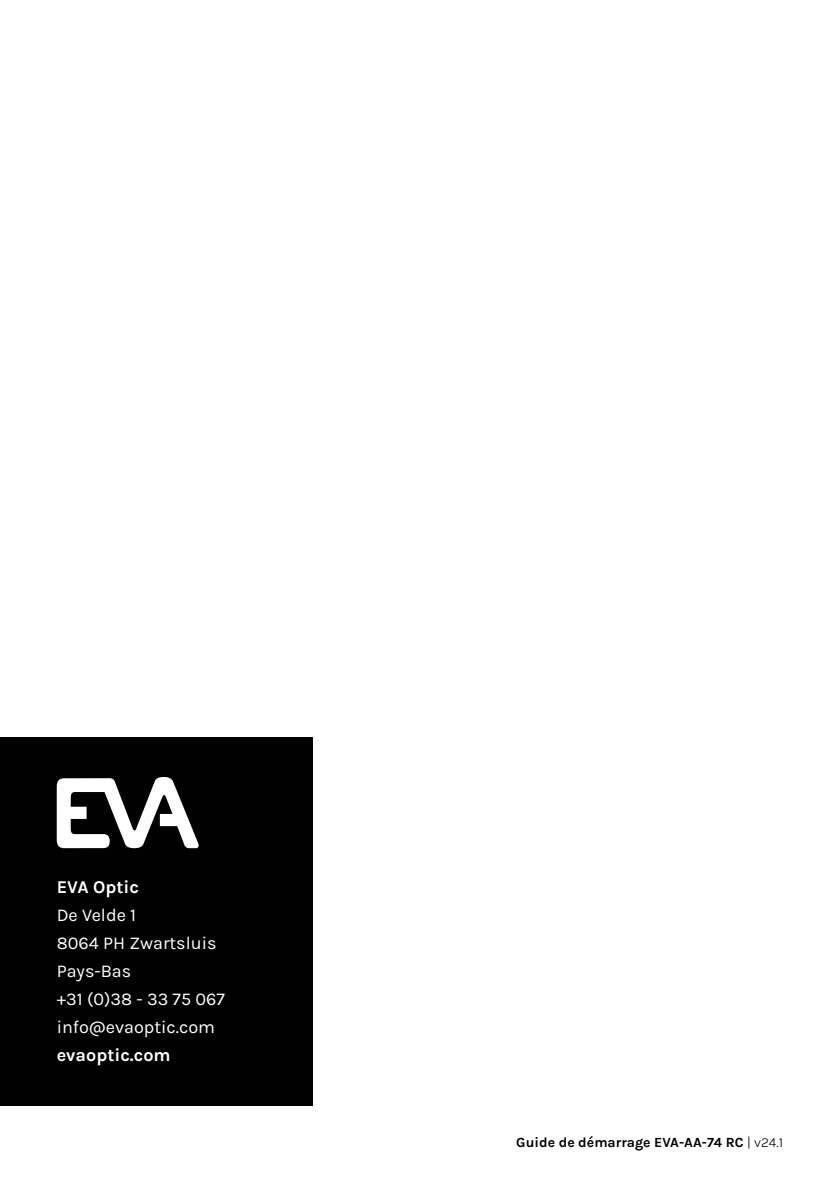
<style>
.page{position:relative;width:840px;height:1191px;background:#fff}
.page>*{position:absolute;margin:0;border:0;box-sizing:border-box;transform-origin:0 0}
.t1{font:18px/28px "Karla";color:#fff}
.t2{font:700 18px "Karla";color:#fff}
.t3{font:700 14px "Karla";color:#010101}
.s1{font-weight:300}
</style>
<div class="page">
<div style="left:0;top:737px;width:312px;height:369px;background:#010101"></div>
<svg style="left:57px;top:777px;width:142px;height:71px"></svg>
<p class="t2" style="left:57px;top:874px;width:84px">EVA Optic</p>
<p class="t1" style="left:57px;top:900px;width:169px">De Velde 1<br>8064 PH Zwartsluis<br>Pays-Bas<br>+31 (0)38 - 33 75 067 info@evaoptic.com</p>
<p class="t2" style="left:57px;top:1042px;width:115px">evaoptic.com</p>
<p class="t3" style="left:516px;top:1133px;width:268px">Guide de démarrage EVA-AA-74 RC <span class="s1">| v24.1</span></p>
</div>
